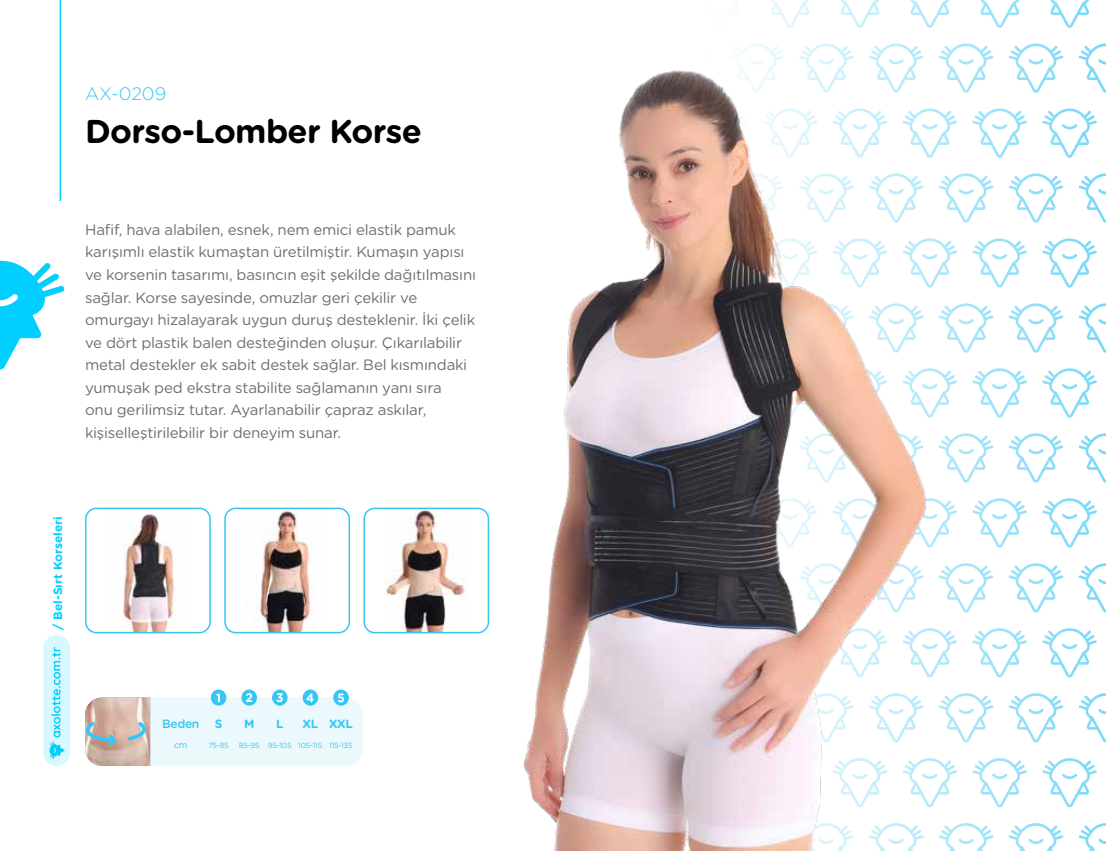
<style>
.page{position:relative;width:1106px;height:851px;background:#fff}
.page>*{position:absolute;margin:0;border:0;box-sizing:border-box;transform-origin:0 0}
.t1{font:700 33px "Gotham Rounded";letter-spacing:-.02em;color:#000}
.t2{font:300 18px "Gotham Rounded";color:#37c6f4}
.t3{font:15px/22.5px "Gotham Rounded";letter-spacing:-.015em;color:#6d6e71}
.t4{font:700 12px "Gotham Rounded";color:#00cfff}
.t5{font:700 12px "Gotham Rounded";color:#37c6f4}
.t6{font:500 12px "Gotham Rounded";letter-spacing:-.03em;color:#37c6f4}
.t7{font:9px "Gotham Rounded";color:#37c6f4}
.t8{font:7.5px "Gotham Rounded";letter-spacing:-.03em;color:#37c6f4}
</style>
<div class="page">
<svg style="left:0;top:260px;width:65px;height:110px"></svg>
<hr style="left:60px;top:0;width:1px;height:201px;background:#00cfff">
<div style="left:43px;top:635px;width:27px;height:131px;background:#d9f7ff;border-radius:13px"></div>
<svg style="left:49px;top:647px;width:16px;height:112px"></svg>
<svg style="left:734px;top:0;width:372px;height:850px"></svg>
<img style="left:415px;top:43px;width:556px;height:807px">
<img style="left:123px;top:513px;width:53px;height:117px">
<div style="left:85px;top:507px;width:126px;height:126px;border:2px solid #37c6f4;border-radius:11px"></div>
<img style="left:256px;top:510px;width:59px;height:120px">
<div style="left:224px;top:507px;width:126px;height:126px;border:2px solid #37c6f4;border-radius:11px"></div>
<img style="left:386px;top:510px;width:82px;height:120px">
<div style="left:363px;top:507px;width:126px;height:126px;border:2px solid #37c6f4;border-radius:11px"></div>
<svg style="left:211px;top:689px;width:15px;height:16px"></svg>
<svg style="left:241px;top:689px;width:16px;height:16px"></svg>
<svg style="left:272px;top:689px;width:15px;height:16px"></svg>
<svg style="left:303px;top:689px;width:15px;height:16px"></svg>
<svg style="left:333px;top:689px;width:16px;height:16px"></svg>
<svg style="left:85px;top:693px;width:278px;height:72px"></svg>
<p class="t2" style="left:85px;top:81px;width:83px">AX-0209</p>
<h1 class="t1" style="left:85px;top:107px;width:338px">Dorso-Lomber Korse</h1>
<p class="t3" style="left:85px;top:218px;width:392px">Hafif, hava alabilen, esnek, nem emici elastik pamuk karışımlı elastik kumaştan üretilmiştir. Kumaşın yapısı ve korsenin tasarımı, basıncın eşit şekilde dağıtılmasını sağlar. Korse sayesinde, omuzlar geri çekilir ve omurgayı hizalayarak uygun duruş desteklenir. İki çelik ve dört plastik balen desteğinden oluşur. Çıkarılabilir metal destekler ek sabit destek sağlar. Bel kısmındaki yumuşak ped ekstra stabilite sağlamanın yanı sıra<br>onu gerilimsiz tutar. Ayarlanabilir çapraz askılar, kişiselleştirilebilir bir deneyim sunar.</p>
<p class="t4" style="left:49px;top:629px;width:115px;rotate:-90deg">/ Bel-Sırt Korseleri</p>
<p class="t6" style="left:162px;top:714px;width:39px">Beden</p>
<p class="t7" style="left:174px;top:738px;width:15px">cm</p>
<p class="t5" style="left:215px;top:714px;width:9px">S</p>
<p class="t5" style="left:244px;top:714px;width:12px">M</p>
<p class="t5" style="left:276px;top:714px;width:9px">L</p>
<p class="t5" style="left:302px;top:714px;width:52px">XL XXL</p>
<p class="t8" style="left:208px;top:739px;width:22px">75-85</p>
<p class="t8" style="left:239px;top:739px;width:115px">85-95 95-105 105-115 115-135</p>
</div>
